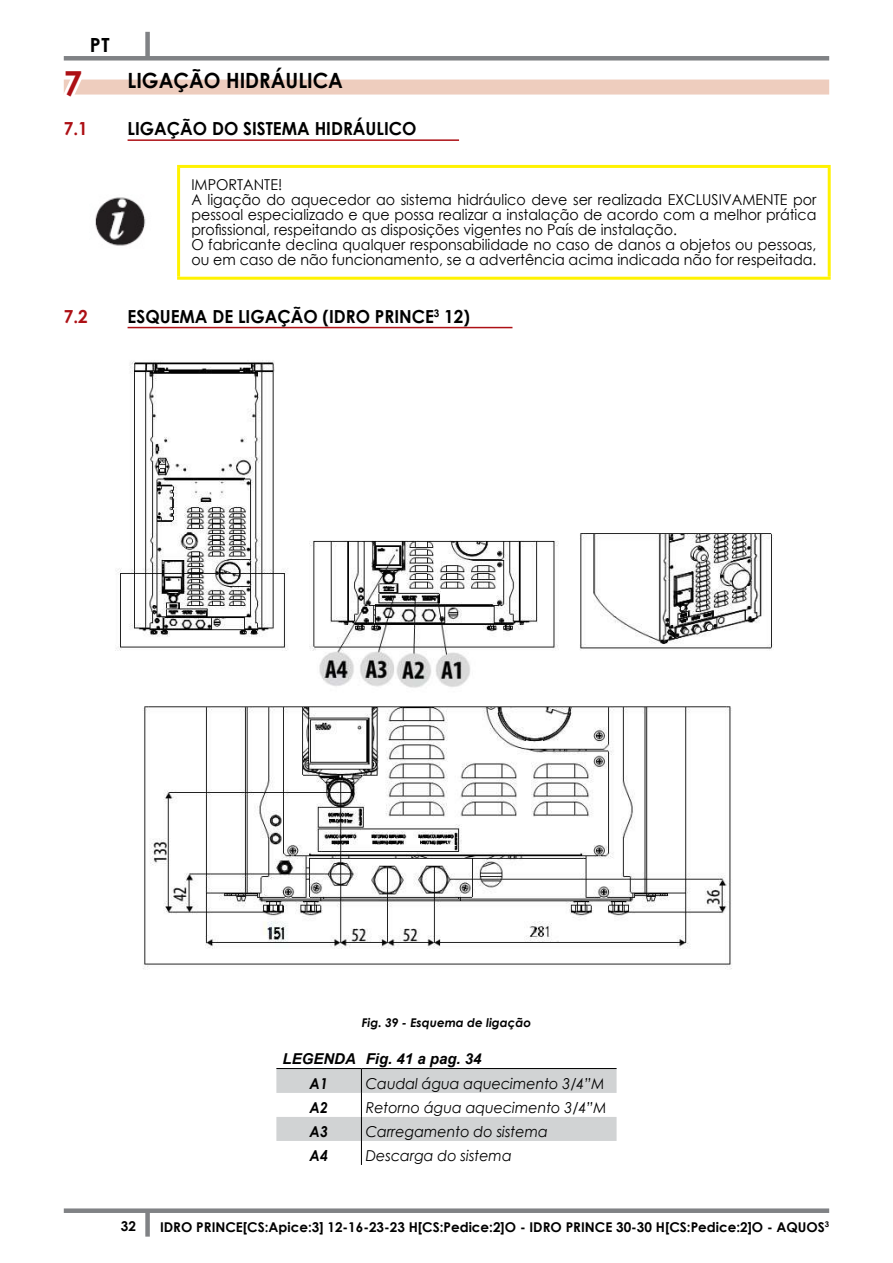
<style>
.page{position:relative;width:893px;height:1263px;background:#fff}
.page>*{position:absolute;margin:0;border:0;box-sizing:border-box;transform-origin:0 0}
.t1{font:700 34.5px "Century Gothic";color:#ad1015;scale:.95 1}
.t2{font:700 21px "Century Gothic";color:#000;scale:.95 1}
.t3{font:700 19.5px "Century Gothic";color:#000}
.t4{font:700 18px "Century Gothic";color:#000;scale:.95 1}
.t5{font:700 18px "Century Gothic";color:#ad1015;scale:.95 1}
.t6{font:15px/15px "Century Gothic";color:#000;scale:.95 1}
.t7{font:italic 15px "Century Gothic";color:#000;scale:.95 1}
.t8{font:italic 700 15px "Arial";color:#000}
.t9{font:italic 700 15px "Century Gothic";color:#000;scale:.95 1}
.t10{font:700 13.5px "Century Gothic";color:#000}
.t11{font:italic 700 12px "Century Gothic";color:#000}
</style>
<div class="page">
<div style="left:64px;top:1208px;width:765px;height:5px;background:#808285"></div>
<div style="left:64px;top:56px;width:765px;height:5px;background:#808285"></div>
<div style="left:145px;top:1211px;width:5px;height:25px;background:#808285"></div>
<div style="left:145px;top:32px;width:5px;height:25px;background:#808285"></div>
<div style="left:64px;top:80px;width:765px;height:15px;background:#eecdbe"></div>
<hr style="left:128px;top:139px;width:331px;height:2px;background:#ad1015">
<hr style="left:128px;top:327px;width:384px;height:1px;background:#ad1015">
<svg style="left:63px;top:79px;width:24px;height:16px"></svg>
<hr style="left:177px;top:165px;width:654px;height:3px;background:#fff200">
<hr style="left:177px;top:168px;width:3px;height:109px;background:#fff200">
<hr style="left:828px;top:168px;width:3px;height:109px;background:#fff200">
<hr style="left:177px;top:277px;width:654px;height:3px;background:#fff200">
<img style="left:95px;top:197px;width:51px;height:49px">
<img style="left:115px;top:360px;width:659px;height:609px">
<svg style="left:276px;top:1068px;width:341px;height:97px"></svg>
<h3 class="t3" style="left:90px;top:30px;width:21px">PT</h3>
<h1 class="t1" style="left:64px;top:57px;width:21px">7</h1>
<h2 class="t2" style="left:128px;top:64px;width:228px">LIGAÇÃO HIDRÁULICA</h2>
<p class="t5" style="left:64px;top:115px;width:27px">7.1</p>
<p class="t4" style="left:128px;top:115px;width:306px">LIGAÇÃO DO SISTEMA HIDRÁULICO</p>
<p class="t6" style="left:191px;top:177px;width:659px">IMPORTANTE!<br>A ligação do aquecedor ao sistema hidráulico deve ser realizada EXCLUSIVAMENTE por pessoal especializado e que possa realizar a instalação de acordo com a melhor prática profissional, respeitando as disposições vigentes no País de instalação.<br>O fabricante declina qualquer responsabilidade no caso de danos a objetos ou pessoas, ou em caso de não funcionamento, se a advertência acima indicada não for respeitada.</p>
<p class="t5" style="left:64px;top:302px;width:27px">7.2</p>
<p class="t4" style="left:128px;top:302px;width:362px">ESQUEMA DE LIGAÇÃO (IDRO PRINCE<sup>3</sup> 12)</p>
<p class="t11" style="left:362px;top:1013px;width:171px">Fig. 39 - Esquema de ligação</p>
<p class="t8" style="left:283px;top:1049px;width:201px">LEGENDA Fig. 41 a pag. 34</p>
<p class="t9" style="left:310px;top:1072px;width:21px">A1</p>
<p class="t7" style="left:366px;top:1073px;width:253px">Caudal água aquecimento 3/4”M</p>
<p class="t9" style="left:310px;top:1096px;width:21px">A2</p>
<p class="t7" style="left:366px;top:1097px;width:255px">Retorno água aquecimento 3/4”M</p>
<p class="t9" style="left:310px;top:1120px;width:21px">A3</p>
<p class="t7" style="left:366px;top:1121px;width:193px">Carregamento do sistema</p>
<p class="t9" style="left:310px;top:1144px;width:21px">A4</p>
<p class="t7" style="left:366px;top:1145px;width:155px">Descarga do sistema</p>
<p class="t10" style="left:121px;top:1216px;width:17px">32</p>
<p class="t10" style="left:160px;top:1217px;width:671px">IDRO PRINCE[CS:Apice:3] 12-16-23-23 H[CS:Pedice:2]O - IDRO PRINCE 30-30 H[CS:Pedice:2]O - AQUOS<sup>3</sup></p>
</div>
